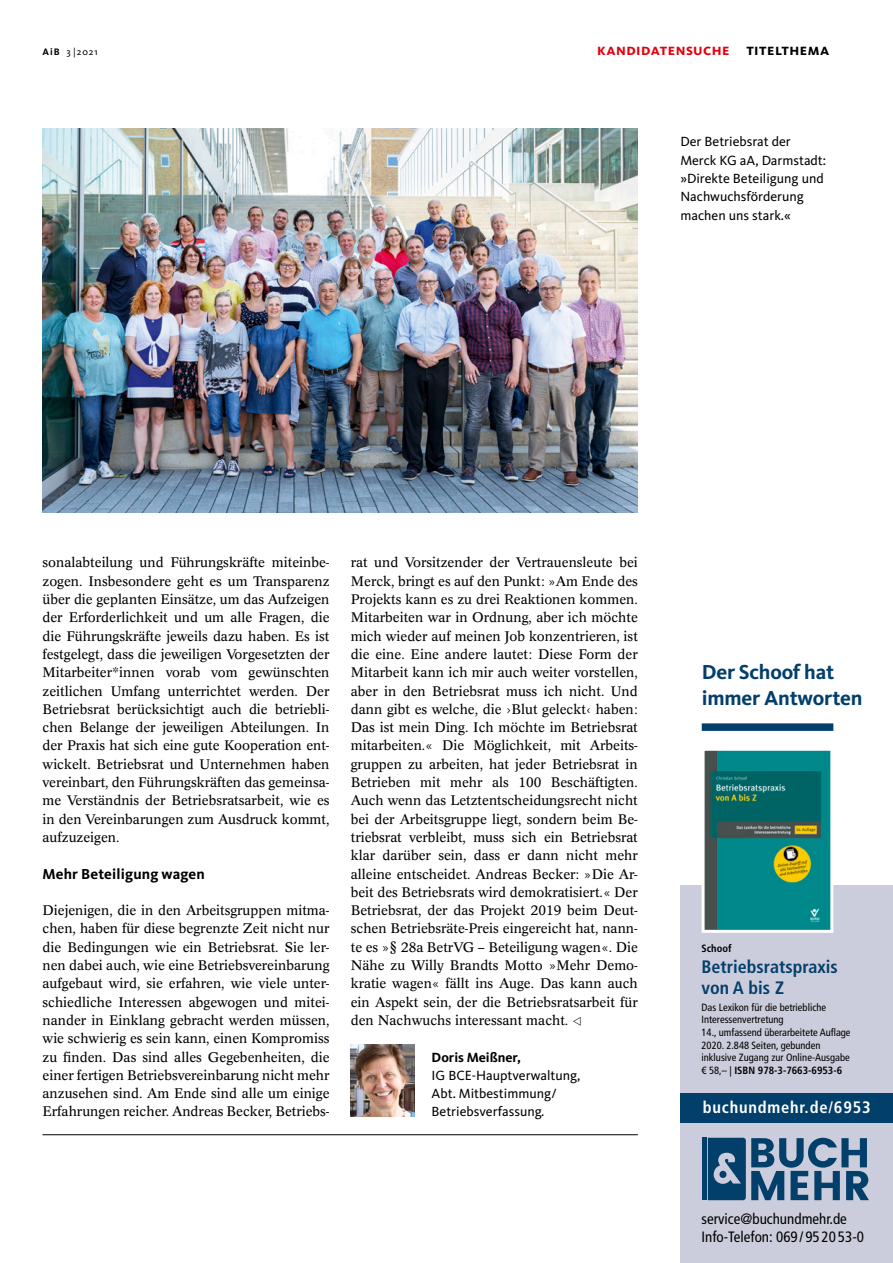
<style>
.page{position:relative;width:893px;height:1263px;background:#fff}
.page>*{position:absolute;margin:0;border:0;box-sizing:border-box;transform-origin:0 0}
.t1{font:700 21px/25.2px "Kievit Pro";letter-spacing:-.01em;color:#033f6b}
.t2{font:700 condensed 18px/21px "Frutiger LT Com";color:#033f6b}
.t3{font:700 condensed 16.5px "Frutiger LT Com";letter-spacing:.05em;color:#fff}
.t4{font:700 15.75px "Kievit Pro";color:#e2000f}
.t5{font:700 15.75px "Kievit Pro";letter-spacing:.03em;color:#000}
.t6{font:condensed 15px/18px "Frutiger LT Com";color:#000}
.t7{font:700 15px "Kievit Pro";letter-spacing:.01em;color:#000}
.t8{font:13.8px/18.3px "Kievit Pro";color:#000}
.t9{font:700 13.8px "Kievit Pro";color:#000}
.t10{font:13.65px/18.3px "Concorde Pro";color:#000;text-align:justify}
.t11{font:700 13.5px "Kievit Pro";color:#000}
.t12{font:condensed 10.5px/12.6px "Frutiger LT Com";color:#000}
.t13{font:700 condensed 10.5px "Frutiger LT Com";color:#000}
.t14{font:9.75px "Kievit Pro";color:#000}
.s1{font-weight:700}
</style>
<div class="page">
<hr style="left:43px;top:1134px;width:595px;height:1px;background:#000">
<img style="left:351px;top:1044px;width:64px;height:73px">
<img style="left:43px;top:128px;width:595px;height:384px">
<div style="left:680px;top:885px;width:213px;height:378px;background:#cccddc"></div>
<div style="left:702px;top:723px;width:131px;height:8px;background:#033f6b"></div>
<svg style="left:701px;top:750px;width:133px;height:183px"></svg>
<div style="left:680px;top:1093px;width:213px;height:29px;background:#033f6b"></div>
<svg style="left:708px;top:1138px;width:161px;height:62px"></svg>
<hr style="left:702px;top:1138px;width:4px;height:62px;background:#033f6b">
<p class="t14" style="left:43px;top:46px;width:57px"><span class="s1">AiB</span> 3 |2021</p>
<p class="t4" style="left:597px;top:40px;width:10px">Kandidatensuche</p>
<p class="t5" style="left:730px;top:40px;width:89px">Titelthema</p>
<p class="t8" style="left:680px;top:133px;width:147px">Der Betriebsrat der<br>Merck KG aA, Darmstadt: »Direkte Beteiligung und<br>Nachwuchsförderung machen uns stark.«</p>
<p class="t10" style="left:43px;top:553px;width:289px">sonalabteilung und Führungskräfte miteinbe&shy;zogen. Insbesondere geht es um Transparenz über die geplanten Einsätze, um das Aufzeigen der Erforderlichkeit und um alle Fragen, die die Führungskräfte jeweils dazu haben. Es ist festgelegt, dass die jeweiligen Vorgesetzten der Mitarbeiter*innen vorab vom gewünschten zeitlichen Umfang unterrichtet werden. Der Betriebsrat berücksichtigt auch die betriebli&shy;chen Belange der jeweiligen Abteilungen. In der Praxis hat sich eine gute Kooperation ent&shy;wickelt. Betriebsrat und Unternehmen haben vereinbart, den Führungskräften das gemeinsa&shy;me Verständnis der Betriebsratsarbeit, wie es in den Vereinbarungen zum Ausdruck kommt, aufzuzeigen.</p>
<p class="t7" style="left:43px;top:864px;width:164px">Mehr Beteiligung wagen</p>
<p class="t10" style="left:43px;top:901px;width:289px">Diejenigen, die in den Arbeitsgruppen mitma&shy;chen, haben für diese begrenzte Zeit nicht nur die Bedingungen wie ein Betriebsrat. Sie ler&shy;nen dabei auch, wie eine Betriebsvereinbarung aufgebaut wird, sie erfahren, wie viele unter&shy;schiedliche Interessen abgewogen und mitei&shy;nander in Einklang gebracht werden müssen, wie schwierig es sein kann, einen Kompromiss zu finden. Das sind alles Gegebenheiten, die einer fertigen Betriebsvereinbarung nicht mehr anzusehen sind. Am Ende sind alle um einige Erfahrungen reicher. Andreas Becker, Betriebs-</p>
<p class="t10" style="left:351px;top:553px;width:289px">rat und Vorsitzender der Vertrauensleute bei Merck, bringt es auf den Punkt: »Am Ende des Projekts kann es zu drei Reaktionen kommen.<br>Mitarbeiten war in Ordnung, aber ich möchte mich wieder auf meinen Job konzentrieren, ist die eine. Eine andere lautet: Diese Form der Mitarbeit kann ich mir auch weiter vorstellen, aber in den Betriebsrat muss ich nicht. Und dann gibt es welche, die ›Blut geleckt‹ haben:<br>Das ist mein Ding. Ich möchte im Betriebsrat mitarbeiten.« Die Möglichkeit, mit Arbeits&shy;gruppen zu arbeiten, hat jeder Betriebsrat in Betrieben mit mehr als 100 Beschäftigten.<br>Auch wenn das Letztentscheidungsrecht nicht bei der Arbeitsgruppe liegt, sondern beim Be&shy;triebsrat verbleibt, muss sich ein Betriebsrat klar darüber sein, dass er dann nicht mehr alleine entscheidet. Andreas Becker: »Die Ar&shy;beit des Betriebsrats wird demokratisiert.« Der Betriebsrat, der das Projekt 2019 beim Deut&shy;schen Betriebsräte-Preis eingereicht hat, nann&shy;te es »§ 28a BetrVG – Beteiligung wagen«. Die Nähe zu Willy Brandts Motto »Mehr Demo&shy;kratie wagen« fällt ins Auge. Das kann auch ein Aspekt sein, der die Betriebsratsarbeit für den Nachwuchs interessant macht. ❖</p>
<p class="t9" style="left:432px;top:1049px;width:91px">Doris Meißner,</p>
<p class="t8" style="left:432px;top:1066px;width:150px">IG BCE-Hauptverwaltung,<br>Abt. Mitbestimmung/<br>Betriebsverfassung.</p>
<h1 class="t1" style="left:702px;top:659px;width:162px">Der Schoof hat immer Antworten</h1>
<p class="t13" style="left:702px;top:942px;width:31px">Schoof</p>
<h2 class="t2" style="left:702px;top:956px;width:138px">Betriebsratspraxis von A bis Z</h2>
<p class="t12" style="left:702px;top:1001px;width:151px">Das Lexikon für die betriebliche<br>Interessenvertretung<br>14., umfassend überarbeitete Auflage<br>2020. 2.848 Seiten, gebunden inklusive Zugang zur Online-Ausgabe € 58,– | <span class="s1">ISBN 978-3-7663-6953-6</span></p>
<p class="t3" style="left:703px;top:1097px;width:169px">buchundmehr.de/6953</p>
<p class="t6" style="left:702px;top:1209px;width:164px">service@buchundmehr.de<br>Info-Telefon: 069 / 95 20 53-0</p>
<p class="t11" style="left:816px;top:1214px;width:14px">19</p>
</div>
